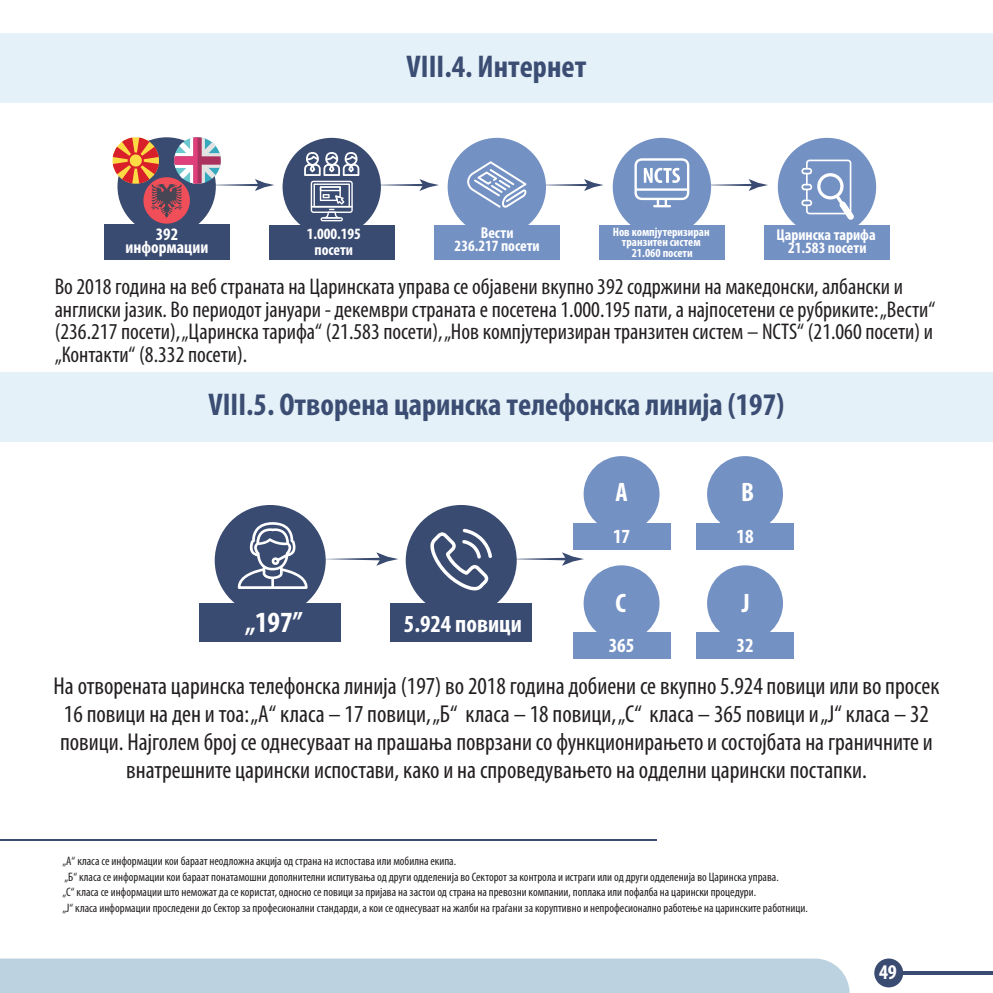
<style>
.page{position:relative;width:993px;height:993px;background:#fff}
.page>*{position:absolute;margin:0;border:0;box-sizing:border-box;transform-origin:0 0}
.t1{font:700 condensed 31.5px "Myriad Pro";color:#3b4d72}
.t2{font:700 condensed 29.4px "Myriad Pro";color:#fff}
.t3{font:700 condensed 26.78px "Myriad Pro";color:#fff}
.t4{font:condensed 24.5px/28px "Myriad Pro";color:#231f20;text-align:center}
.t5{font:700 condensed 24.5px "Myriad Pro";color:#fff}
.t6{font:condensed 22.75px/22.8px "Myriad Pro";color:#231f20}
.t7{font:700 condensed 21px "Myriad Pro";color:#fff}
.t8{font:700 condensed 20.12px "Myriad Pro";color:#fff}
.t9{font:700 condensed 17.5px "Myriad Pro";color:#fff}
.t10{font:700 condensed 15.75px/13.5px "Myriad Pro";color:#fff;text-align:center}
.t11{font:condensed 12.25px/15.8px "Myriad Pro";color:#231f20}
.t12{font:700 condensed 12.25px/10.5px "Myriad Pro";color:#fff;text-align:center}
</style>
<div class="page">
<svg style="left:902px;top:970px;width:90px;height:4px"></svg>
<div style="left:874px;top:958px;width:28px;height:29px;background:#3a4b71;border-radius:50%"></div>
<div style="left:0;top:958px;width:849px;height:34px;background:#bcd2e0"></div>
<div style="left:0;top:34px;width:992px;height:69px;background:#e4f1f9"></div>
<hr style="left:0;top:838px;width:656px;height:2px;background:#3b4d72">
<div style="left:0;top:372px;width:992px;height:69px;background:#e4f1f9"></div>
<svg style="left:324px;top:552px;width:74px;height:13px"></svg>
<div style="left:215px;top:505px;width:110px;height:110px;background:#3a4b71;border-radius:50%"></div>
<div style="left:199px;top:603px;width:142px;height:39px;background:#3a4b71"></div>
<div style="left:405px;top:505px;width:111px;height:110px;background:#3a4b71;border-radius:50%"></div>
<div style="left:390px;top:603px;width:142px;height:39px;background:#3a4b71"></div>
<svg style="left:515px;top:552px;width:68px;height:13px"></svg>
<svg style="left:430px;top:528px;width:62px;height:62px"></svg>
<div style="left:583px;top:456px;width:76px;height:76px;background:#7491c4;border-radius:50%"></div>
<div style="left:573px;top:523px;width:97px;height:27px;background:#7491c4"></div>
<div style="left:706px;top:456px;width:76px;height:76px;background:#7491c4;border-radius:50%"></div>
<div style="left:696px;top:523px;width:97px;height:27px;background:#7491c4"></div>
<div style="left:583px;top:565px;width:76px;height:76px;background:#7491c4;border-radius:50%"></div>
<div style="left:573px;top:632px;width:97px;height:27px;background:#7491c4"></div>
<div style="left:706px;top:565px;width:76px;height:76px;background:#7491c4;border-radius:50%"></div>
<div style="left:696px;top:632px;width:97px;height:27px;background:#7491c4"></div>
<svg style="left:237px;top:522px;width:71px;height:66px"></svg>
<div style="left:104px;top:224px;width:125px;height:36px;background:#3a4b71"></div>
<svg style="left:113px;top:137px;width:161px;height:86px"></svg>
<svg style="left:545px;top:179px;width:58px;height:12px"></svg>
<svg style="left:709px;top:179px;width:58px;height:12px"></svg>
<div style="left:282px;top:138px;width:99px;height:98px;background:#3a4b71;border-radius:50%"></div>
<hr style="left:320px;top:217px;width:23px;height:4px;background:#fff;border-radius:2px">
<svg style="left:304px;top:152px;width:55px;height:68px"></svg>
<div style="left:269px;top:225px;width:125px;height:34px;background:#3a4b71"></div>
<div style="left:447px;top:138px;width:99px;height:98px;background:#7491c4;border-radius:50%"></div>
<div style="left:434px;top:225px;width:125px;height:34px;background:#7491c4"></div>
<svg style="left:467px;top:161px;width:59px;height:47px"></svg>
<div style="left:612px;top:138px;width:98px;height:98px;background:#7491c4;border-radius:50%"></div>
<div style="left:598px;top:225px;width:126px;height:34px;background:#7491c4"></div>
<svg style="left:634px;top:158px;width:55px;height:49px"></svg>
<div style="left:777px;top:138px;width:98px;height:98px;background:#7491c4;border-radius:50%"></div>
<div style="left:763px;top:225px;width:126px;height:34px;background:#7491c4"></div>
<svg style="left:380px;top:179px;width:59px;height:12px"></svg>
<svg style="left:801px;top:159px;width:53px;height:61px"></svg>
<h1 class="t1" style="left:406px;top:46px;width:181px">VIII.4. Интернет</h1>
<h3 class="t9" style="left:156px;top:223px;width:24px">392</h3>
<h3 class="t9" style="left:125px;top:236px;width:84px">информации</h3>
<p class="t10" style="left:306px;top:226px;width:56px;line-height:15.8px">1.000.195 посети</p>
<p class="t10" style="left:454px;top:225px;width:86px">Вести<br>236.217 посети</p>
<p class="t12" style="left:612px;top:226px;width:98px">Нов компјутеризиран транзитен систем<br>21.060 посети</p>
<p class="t10" style="left:776px;top:227px;width:101px">Царинска тарифа<br>21.583 посети</p>
<p class="t6" style="left:55px;top:275px;width:882px">Во 2018 година на веб страната на Царинската управа се објавени вкупно 392 содржини на македонски, албански и англиски јазик. Во периодот јануари - декември страната е посетена 1.000.195 пати, а најпосетени се рубриките: „Вести“ (236.217 посети), „Царинска тарифа“ (21.583 посети), „Нов компјутеризиран транзитен систем – NCTS“ (21.060 посети) и „Контакти“ (8.332 посети).</p>
<h1 class="t1" style="left:208px;top:385px;width:577px">VIII.5. Отворена царинска телефонска линија (197)</h1>
<h2 class="t2" style="left:245px;top:603px;width:59px">„197”</h2>
<h3 class="t5" style="left:404px;top:607px;width:119px">5.924 повици</h3>
<h3 class="t3" style="left:615px;top:475px;width:14px">A</h3>
<h3 class="t8" style="left:612px;top:523px;width:19px">17</h3>
<h3 class="t3" style="left:615px;top:586px;width:12px">C</h3>
<h3 class="t8" style="left:608px;top:632px;width:27px">365</h3>
<h3 class="t3" style="left:741px;top:475px;width:14px">B</h3>
<h3 class="t8" style="left:736px;top:523px;width:19px">18</h3>
<h3 class="t3" style="left:741px;top:586px;width:9px">J</h3>
<h3 class="t8" style="left:736px;top:632px;width:19px">32</h3>
<p class="t4" style="left:54px;top:671px;width:887px">На отворената царинска телефонска линија (197) во 2018 година добиени се вкупно 5.924 повици или во просек 16 повици на ден и тоа: „А“ класа – 17 повици, „Б“ класа – 18 повици, „С“ класа – 365 повици и „Ј“ класа – 32 повици. Најголем број се однесуваат на прашања поврзани со функционирањето и состојбата на граничните и внатрешните царински испостави, како и на спроведувањето на одделни царински постапки.</p>
<p class="t11" style="left:63px;top:852px;width:746px">„А“ класа се информации кои бараат неодложна акција од страна на испостава или мобилна екипа.<br>„Б“ класа се информации кои бараат понатамошни дополнителни испитувања од други одделенија во Секторот за контрола и истраги или од други одделенија во Царинска управа.<br>„С“ класа се информации што неможат да се користат, односно се повици за пријава на застои од страна на превозни компании, поплака или пофалба на царински процедури.<br>„Ј“ класа информации проследени до Сектор за професионални стандарди, а кои се однесуваат на жалби на граѓани за коруптивно и непрофесионално работење на царинските работници.</p>
<h3 class="t7" style="left:878px;top:958px;width:19px">49</h3>
</div>
